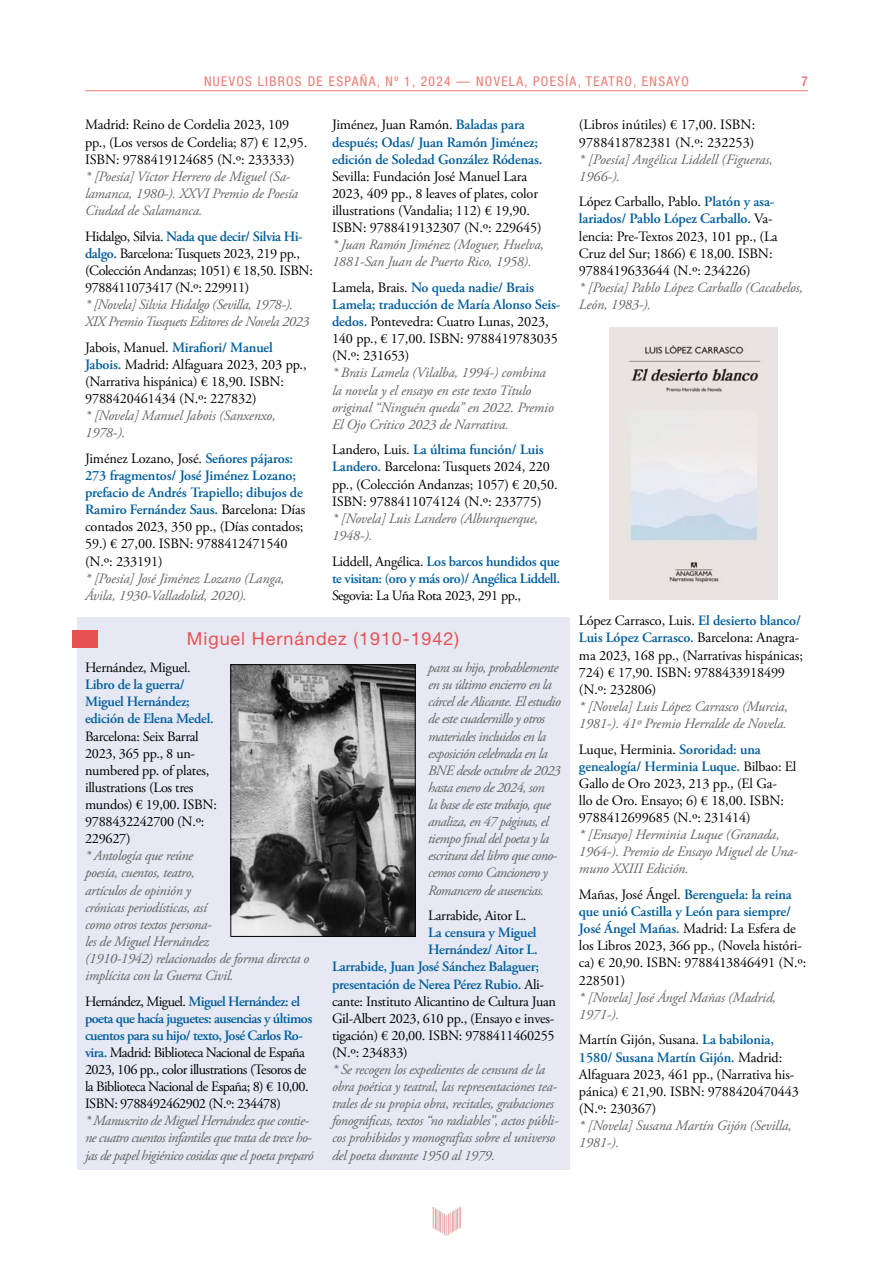
<style>
.page{position:relative;width:893px;height:1263px;background:#fff}
.page>*{position:absolute;margin:0;border:0;box-sizing:border-box;transform-origin:0 0}
.t1{font:18px "Helvetica Neue LT Std";letter-spacing:.05em;color:#e95052}
.t2{font:14.25px/17.1px "Adobe Garamond Pro";letter-spacing:-.01em;color:#000}
.t3{font:italic 14.25px/17.1px "Adobe Garamond Pro";letter-spacing:-.02em;color:#646363}
.t4{font:italic 14.25px/17.1px "Adobe Garamond Pro";letter-spacing:-.04em;color:#646363}
.t5{font:600 14.25px/17.1px "Adobe Garamond Pro";letter-spacing:-.02em;color:#005e9d}
.t6{font:14.25px/17.1px "Adobe Garamond Pro";letter-spacing:-.04em;color:#000}
.t7{font:14.25px/17.1px "Adobe Garamond Pro";letter-spacing:-.03em;color:#000}
.t8{font:italic 14.25px/17.1px "Adobe Garamond Pro";color:#646363}
.t9{font:condensed 13.5px "Helvetica Neue LT Std";letter-spacing:.1em;color:#ee7a71}
.t10{font:condensed 13.5px "Helvetica Neue LT Std";color:#e95052}
.s1{font-weight:600;color:#005e9d}
.s2{font-weight:400;color:#000}
</style>
<div class="page">
<hr style="left:85px;top:90px;width:723px;height:1px;background:#ee7a71">
<img style="left:433px;top:1208px;width:27px;height:27px">
<div style="left:77px;top:617px;width:492px;height:552px;background:#e6e9f4"></div>
<div style="left:72px;top:630px;width:26px;height:17px;background:#e95052"></div>
<img style="left:609px;top:327px;width:168px;height:273px">
<img style="left:233px;top:666px;width:180px;height:268px">
<div style="left:231px;top:664px;width:184px;height:272px;border:1px solid #000"></div>
<p class="t9" style="left:204px;top:74px;width:486px">NUEVOS LIBROS DE ESPAÑA, Nº 1, 2024 — NOVELA, POESÍA, TEATRO, ENSAYO</p>
<p class="t10" style="left:801px;top:74px;width:8px">7</p>
<p class="t2" style="left:85px;top:117px;width:224px">Madrid: Reino de Cordelia 2023, 109 pp., (Los versos de Cordelia; 87) € 12,95.<br>ISBN: 9788419124685 (N.º: 233333)</p>
<p class="t3" style="left:85px;top:168px;width:215px">* [Poesía] Víctor Herrero de Miguel (Sa&shy;lamanca, 1980-). XXVI Premio de Poesía<br>Ciudad de Salamanca.</p>
<p class="t7" style="left:85px;top:228px;width:229px">Hidalgo, Silvia. <span class="s1">Nada que decir/ Silvia Hi&shy;dalgo.</span> Barcelona: Tusquets 2023, 219 pp., (Colección Andanzas; 1051) € 18,50. ISBN:<br>9788411073417 (N.º: 229911)</p>
<p class="t3" style="left:85px;top:296px;width:226px">* [Novela] Silvia Hidalgo (Sevilla, 1978-).<br>XIX Premio Tusquets Editores de Novela 2023</p>
<p class="t2" style="left:85px;top:339px;width:223px">Jabois, Manuel. <span class="s1">Mirafiori/ Manuel Jabois.</span> Madrid: Alfaguara 2023, 203 pp., (Narrativa hispánica) € 18,90. ISBN:<br>9788420461434 (N.º: 227832)</p>
<p class="t3" style="left:85px;top:407px;width:192px">* [Novela] Manuel Jabois (Sanxenxo,<br>1978-).</p>
<p class="t2" style="left:85px;top:450px;width:222px">Jiménez Lozano, José. <span class="s1">Señores pájaros:<br>273 fragmentos/ José Jiménez Lozano; prefacio de Andrés Trapiello; dibujos de Ramiro Fernández Saus.</span> Barcelona: Días contados 2023, 350 pp., (Días contados; 59.) € 27,00. ISBN: 9788412471540 (N.º: 233191)</p>
<p class="t3" style="left:85px;top:570px;width:201px">* [Poesía] José Jiménez Lozano (Langa,<br>Ávila, 1930-Valladolid, 2020).</p>
<p class="t5" style="left:332px;top:116px;width:212px"><span class="s2">Jiménez, Juan Ramón.</span> Baladas para después; Odas/ Juan Ramón Jiménez; edición de Soledad González Ródenas.</p>
<p class="t2" style="left:332px;top:168px;width:211px">Sevilla: Fundación José Manuel Lara 2023, 409 pp., 8 leaves of plates, color illustrations (Vandalia; 112) € 19,90.<br>ISBN: 9788419132307 (N.º: 229645)</p>
<p class="t3" style="left:332px;top:236px;width:214px">* Juan Ramón Jiménez (Moguer, Huelva,<br>1881-San Juan de Puerto Rico, 1958).</p>
<p class="t2" style="left:332px;top:279px;width:230px">Lamela, Brais. <span class="s1">No queda nadie/ Brais Lamela; traducción de María Alonso Seis&shy;dedos.</span> Pontevedra: Cuatro Lunas, 2023, 140 pp., € 17,00. ISBN: 9788419783035 (N.º: 231653)</p>
<p class="t3" style="left:332px;top:365px;width:223px">* Brais Lamela (Vilalba, 1994-) combina la novela y el ensayo en este texto Título original “Ninguén queda” en 2022. Premio El Ojo Crítico 2023 de Narrativa.</p>
<p class="t2" style="left:332px;top:442px;width:227px">Landero, Luis. <span class="s1">La última función/ Luis Landero.</span> Barcelona: Tusquets 2024, 220 pp., (Colección Andanzas; 1057) € 20,50.<br>ISBN: 9788411074124 (N.º: 233775)</p>
<p class="t3" style="left:332px;top:510px;width:208px">* [Novela] Luis Landero (Alburquerque,<br>1948-).</p>
<p class="t5" style="left:332px;top:553px;width:230px"><span class="s2">Liddell, Angélica.</span> Los barcos hundidos que te visitan: (oro y más oro)/ Angélica Liddell.</p>
<p class="t7" style="left:332px;top:587px;width:191px">Segovia: La Uña Rota 2023, 291 pp.,</p>
<p class="t2" style="left:579px;top:117px;width:178px">(Libros inútiles) € 17,00. ISBN:<br>9788418782381 (N.º: 232253)</p>
<p class="t8" style="left:579px;top:151px;width:195px">* [Poesía] Angélica Liddell (Figueras,<br>1966-).</p>
<p class="t2" style="left:579px;top:194px;width:200px">López Carballo, Pablo. <span class="s1">Platón y asa&shy;lariados/ Pablo López Carballo.</span> Va&shy;lencia: Pre-Textos 2023, 101 pp., (La Cruz del Sur; 1866) € 18,00. ISBN:<br>9788419633644 (N.º: 234226)</p>
<p class="t3" style="left:579px;top:279px;width:226px">* [Poesía] Pablo López Carballo (Cacabelos,<br>León, 1983-).</p>
<p class="t1" style="left:187px;top:628px;width:274px">Miguel Hernández (1910-1942)</p>
<p class="t2" style="left:85px;top:660px;width:107px">Hernández, Miguel.</p>
<p class="t5" style="left:85px;top:676px;width:130px">Libro de la guerra/<br>Miguel Hernández; edición de Elena Medel.</p>
<p class="t2" style="left:85px;top:728px;width:133px">Barcelona: Seix Barral<br>2023, 365 pp., 8 un&shy;numbered pp. of plates, illustrations (Los tres mundos) € 19,00. ISBN:<br>9788432242700 (N.º:<br>229627)</p>
<p class="t3" style="left:85px;top:848px;width:226px">* Antología que reúne<br>poesía, cuentos, teatro,<br>artículos de opinión y<br>crónicas periodísticas, así<br>como otros textos persona-<br>les de Miguel Hernández<br>(1910-1942) relacionados de forma directa o implícita con la Guerra Civil.</p>
<p class="t6" style="left:85px;top:993px;width:229px">Hernández, Miguel. <span class="s1">Miguel Hernández: el poeta que hacía juguetes: ausencias y últimos cuentos para su hijo/ texto, José Carlos Ro&shy;vira.</span> Madrid: Biblioteca Nacional de España 2023, 106 pp., color illustrations (Tesoros de la Biblioteca Nacional de España; 8) € 10,00.<br>ISBN: 9788492462902 (N.º: 234478)</p>
<p class="t4" style="left:85px;top:1113px;width:230px">* Manuscrito de Miguel Hernández que contie&shy;ne cuatro cuentos infantiles que trata de trece ho&shy;jas de papel higiénico cosidas que el poeta preparó</p>
<p class="t4" style="left:428px;top:659px;width:134px">para su hijo, probablemente en su último encierro en la cárcel de Alicante. El estudio de este cuadernillo y otros materiales incluidos en la exposición celebrada en la<br>BNE desde octubre de 2023 hasta enero de 2024, son<br>la base de este trabajo, que analiza, en 47 páginas, el tiempo final del poeta y la escritura del libro que cono&shy;cemos como Cancionero y<br>Romancero de ausencias.</p>
<p class="t2" style="left:428px;top:907px;width:100px">Larrabide, Aitor L.</p>
<p class="t5" style="left:428px;top:924px;width:110px">La censura y Miguel</p>
<p class="t5" style="left:428px;top:941px;width:111px">Hernández/ Aitor L.</p>
<p class="t5" style="left:332px;top:958px;width:209px">Larrabide, Juan José Sánchez Balaguer;</p>
<p class="t5" style="left:332px;top:976px;width:214px">presentación de Nerea Pérez Rubio. <span class="s2">Ali-</span></p>
<p class="t2" style="left:332px;top:993px;width:226px">cante: Instituto Alicantino de Cultura Juan</p>
<p class="t2" style="left:332px;top:1010px;width:224px">Gil-Albert 2023, 610 pp., (Ensayo e inves-</p>
<p class="t2" style="left:332px;top:1027px;width:224px">tigación) € 20,00. ISBN: 9788411460255</p>
<p class="t2" style="left:332px;top:1044px;width:77px">(N.º: 234833)</p>
<p class="t3" style="left:332px;top:1061px;width:228px">* Se recogen los expedientes de censura de la obra poética y teatral, las representaciones tea&shy;trales de su propia obra, recitales, grabaciones fonográficas, textos “no radiables”, actos públi&shy;cos prohibidos y monografías sobre el universo del poeta durante 1950 al 1979.</p>
<p class="t2" style="left:579px;top:613px;width:225px">López Carrasco, Luis. <span class="s1">El desierto blanco/ Luis López Carrasco.</span> Barcelona: Anagra&shy;ma 2023, 168 pp., (Narrativas hispánicas; 724) € 17,90. ISBN: 9788433918499 (N.º: 232806)</p>
<p class="t3" style="left:579px;top:698px;width:211px">* [Novela] Luis López Carrasco (Murcia,<br>1981-). 41º Premio Herralde de Novela.</p>
<p class="t2" style="left:579px;top:741px;width:219px">Luque, Herminia. <span class="s1">Sororidad: una genealogía/ Herminia Luque.</span> Bilbao: El Gallo de Oro 2023, 213 pp., (El Ga-<br>llo de Oro. Ensayo; 6) € 18,00. ISBN:<br>9788412699685 (N.º: 231414)</p>
<p class="t3" style="left:579px;top:826px;width:220px">* [Ensayo] Herminia Luque (Granada,<br>1964-). Premio de Ensayo Miguel de Una&shy;muno XXIII Edición.</p>
<p class="t2" style="left:579px;top:886px;width:229px">Mañas, José Ángel. <span class="s1">Berenguela: la reina que unió Castilla y León para siempre/ José Ángel Mañas.</span> Madrid: La Esfera de los Libros 2023, 366 pp., (Novela históri&shy;ca) € 20,90. ISBN: 9788413846491 (N.º:<br>228501)</p>
<p class="t3" style="left:579px;top:989px;width:199px">* [Novela] José Ángel Mañas (Madrid,<br>1971-).</p>
<p class="t2" style="left:579px;top:1032px;width:221px">Martín Gijón, Susana. <span class="s1">La babilonia, 1580/ Susana Martín Gijón.</span> Madrid:<br>Alfaguara 2023, 461 pp., (Narrativa his&shy;pánica) € 21,90. ISBN: 9788420470443 (N.º: 230367)</p>
<p class="t3" style="left:579px;top:1117px;width:214px">* [Novela] Susana Martín Gijón (Sevilla,<br>1981-).</p>
</div>
